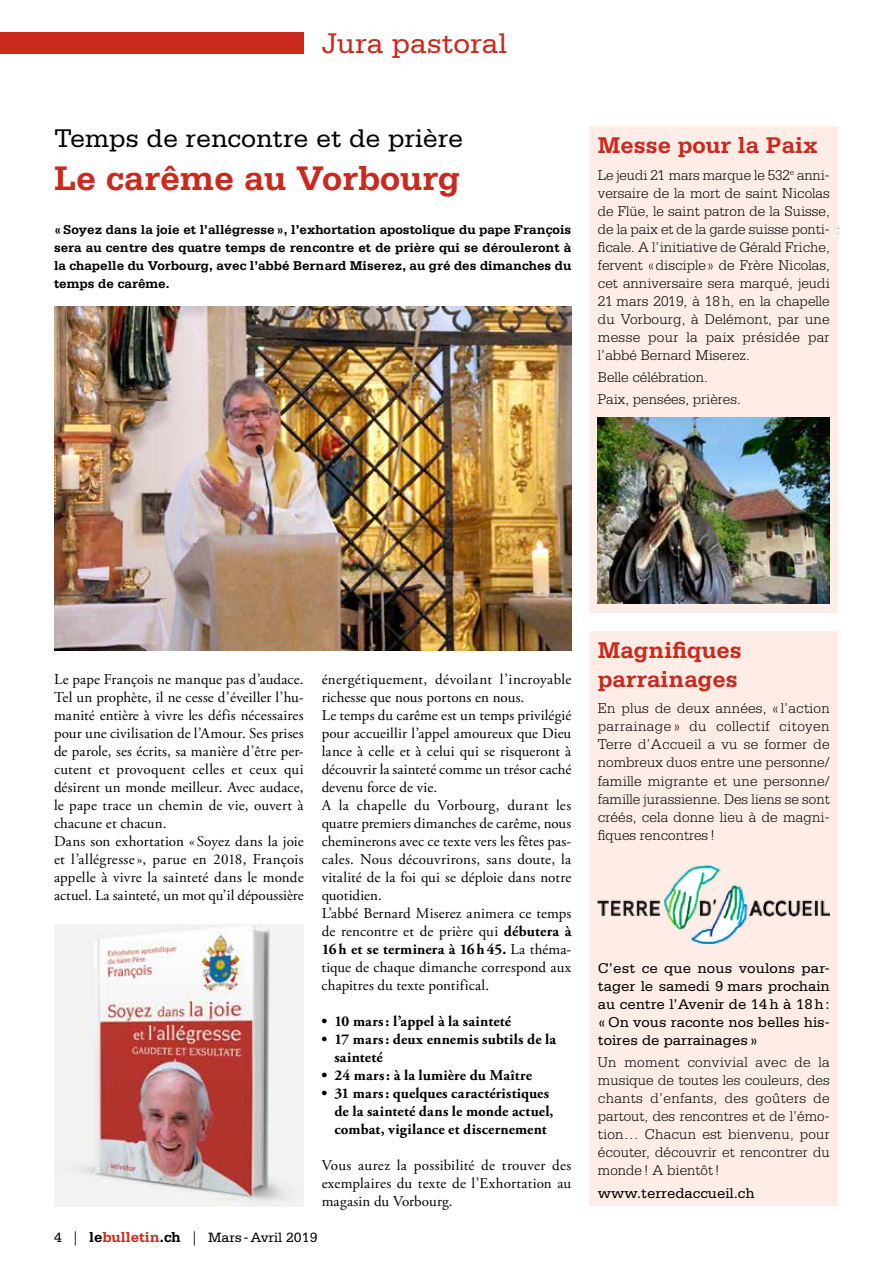
<style>
.page{position:relative;width:893px;height:1263px;background:#fff}
.page>*{position:absolute;margin:0;border:0;box-sizing:border-box;transform-origin:0 0}
.t1{font:700 36px "Serifa";color:#ca291d}
.t2{font:30px "Serifa";color:#ca291d}
.t3{font:27px "Serifa";color:#000}
.t4{font:700 24px/28.8px "Serifa";color:#ca291d}
.t5{font:15px/18px "Adobe Garamond Pro";letter-spacing:.01em;color:#000}
.t6{font:300 15px/18px "Serifa";color:#000;text-align:justify}
.t7{font:700 15px/18px "Adobe Garamond Pro";letter-spacing:.01em;color:#000}
.t8{font:15px/18px "Serifa";color:#000;text-align:justify}
.t9{font:14.25px "Serifa";color:#000}
.t10{font:700 13.5px/18px "Serifa";color:#000;text-align:justify}
.s1{font-weight:700}
.s2{font-family:"Adobe Garamond Pro"}
.s3{font-weight:700;font-size:15px}
.s4{font-weight:700;font-size:15px;color:#ca291d}
</style>
<div class="page">
<div style="left:0;top:33px;width:304px;height:21px;background:#ca291d"></div>
<img style="left:54px;top:306px;width:517px;height:345px">
<div style="left:589px;top:126px;width:249px;height:486px;background:#feede6"></div>
<div style="left:589px;top:631px;width:249px;height:575px;background:#feede6"></div>
<img style="left:598px;top:417px;width:232px;height:186px">
<img style="left:598px;top:865px;width:232px;height:78px">
<img style="left:54px;top:925px;width:250px;height:281px">
<h2 class="t2" style="left:322px;top:27px;width:187px">Jura pastoral</h2>
<h3 class="t3" style="left:54px;top:123px;width:411px">Temps de rencontre et de prière</h3>
<h1 class="t1" style="left:54px;top:157px;width:408px">Le carême au Vorbourg</h1>
<p class="t10" style="left:54px;top:220px;width:519px">«Soyez dans la joie et l’allégresse», l’exhortation apostolique du pape François sera au centre des quatre temps de rencontre et de prière qui se dérouleront à la chapelle du Vorbourg, avec l’abbé Bernard Miserez, au gré des dimanches du temps de carême.</p>
<h3 class="t4" style="left:598px;top:130px;width:222px">Messe pour la Paix</h3>
<p class="t6" style="left:598px;top:165px;width:234px">Le jeudi 21 mars marque le 532<sup>e</sup> anni&shy;versaire de la mort de saint Nicolas de Flüe, le saint patron de la Suisse, de la paix et de la garde suisse ponti&shy;ficale. A l’initiative de Gérald Friche, fervent «disciple » de Frère Nicolas, cet anniversaire sera marqué, jeudi 21 mars 2019, à 18h, en la chapelle du Vorbourg, à Delémont, par une messe pour la paix présidée par l’abbé Bernard Miserez.</p>
<p class="t6" style="left:598px;top:366px;width:144px;line-height:22.2px">Belle célébration.<br>Paix, pensées, prières.</p>
<p class="t5" style="left:589px;top:221px;width:251px">Bienvenue dans cette aventure! Elle est ouverte à toutes et à tous! Et bon Carême!</p>
<p class="t5" style="left:54px;top:671px;width:251px">Le pape François ne manque pas d’audace.<br>Tel un prophète, il ne cesse d’éveiller l’hu&shy;manité entière à vivre les défis nécessaires pour une civilisation de l’Amour. Ses prises de parole, ses écrits, sa manière d’être per&shy;cutent et provoquent celles et ceux qui désirent un monde meilleur. Avec audace, le pape trace un chemin de vie, ouvert à chacune et chacun.<br>Dans son exhortation « Soyez dans la joie et l’allégresse», parue en 2018, François appelle à vivre la sainteté dans le monde actuel. La sainteté, un mot qu’il dépoussière</p>
<p class="t5" style="left:322px;top:671px;width:251px">énergétiquement, dévoilant l’incroyable richesse que nous portons en nous.<br>Le temps du carême est un temps privilégié pour accueillir l’appel amoureux que Dieu lance à celle et à celui qui se risqueront à découvrir la sainteté comme un trésor caché devenu force de vie.<br>A la chapelle du Vorbourg, durant les quatre premiers dimanches de carême, nous cheminerons avec ce texte vers les fêtes pas&shy;cales. Nous découvrirons, sans doute, la vitalité de la foi qui se déploie dans notre quotidien.<br>L’abbé Bernard Miserez animera ce temps de rencontre et de prière qui <span class="s1">débutera à 16h et se terminera à 16h45.</span> La théma&shy;tique de chaque dimanche correspond aux chapitres du texte pontifical.</p>
<p class="t7" style="left:322px;top:1013px;width:191px">• 10 mars: l’appel à la sainteté</p>
<p class="t7" style="left:334px;top:1031px;width:223px;text-indent:-13px">• 17 mars: deux ennemis subtils de la sainteté</p>
<p class="t7" style="left:322px;top:1067px;width:212px">• 24 mars: à la lumière du Maître</p>
<p class="t7" style="left:334px;top:1085px;width:221px;text-indent:-13px">• 31 mars: quelques caractéristiques de la sainteté dans le monde actuel, combat, vigilance et discernement</p>
<p class="t5" style="left:322px;top:1157px;width:251px;text-align:justify">Vous aurez la possibilité de trouver des exemplaires du texte de l’Exhortation au magasin du Vorbourg.</p>
<p class="t9" style="left:54px;top:1230px;width:265px">4 <span class="s2">|</span> <span class="s3">le</span><span class="s4">bulletin</span><span class="s3">.ch</span> <span class="s2">|</span> Mars -Avril 2019</p>
<h3 class="t4" style="left:598px;top:635px;width:146px">Magnifiques parrainages</h3>
<p class="t6" style="left:598px;top:699px;width:233px">En plus de deux années, «l’action parrainage » du collectif citoyen Terre d’Accueil a vu se former de nombreux duos entre une personne/ famille migrante et une personne/ famille jurassienne. Des liens se sont créés, cela donne lieu à de magni&shy;fiques rencontres !</p>
<p class="t8" style="left:598px;top:959px;width:233px">C’est ce que nous voulons par&shy;tager le samedi 9 mars prochain au centre l’Avenir de 14h à 18h: «On vous raconte nos belles his&shy;toires de parrainages»</p>
<p class="t6" style="left:598px;top:1053px;width:234px">Un moment convivial avec de la musique de toutes les couleurs, des chants d’enfants, des goûters de partout, des rencontres et de l’émo&shy;tion… Chacun est bienvenu, pour écouter, découvrir et rencontrer du monde! A bientôt!</p>
<p class="t8" style="left:598px;top:1183px;width:158px">www.terredaccueil.ch</p>
</div>
